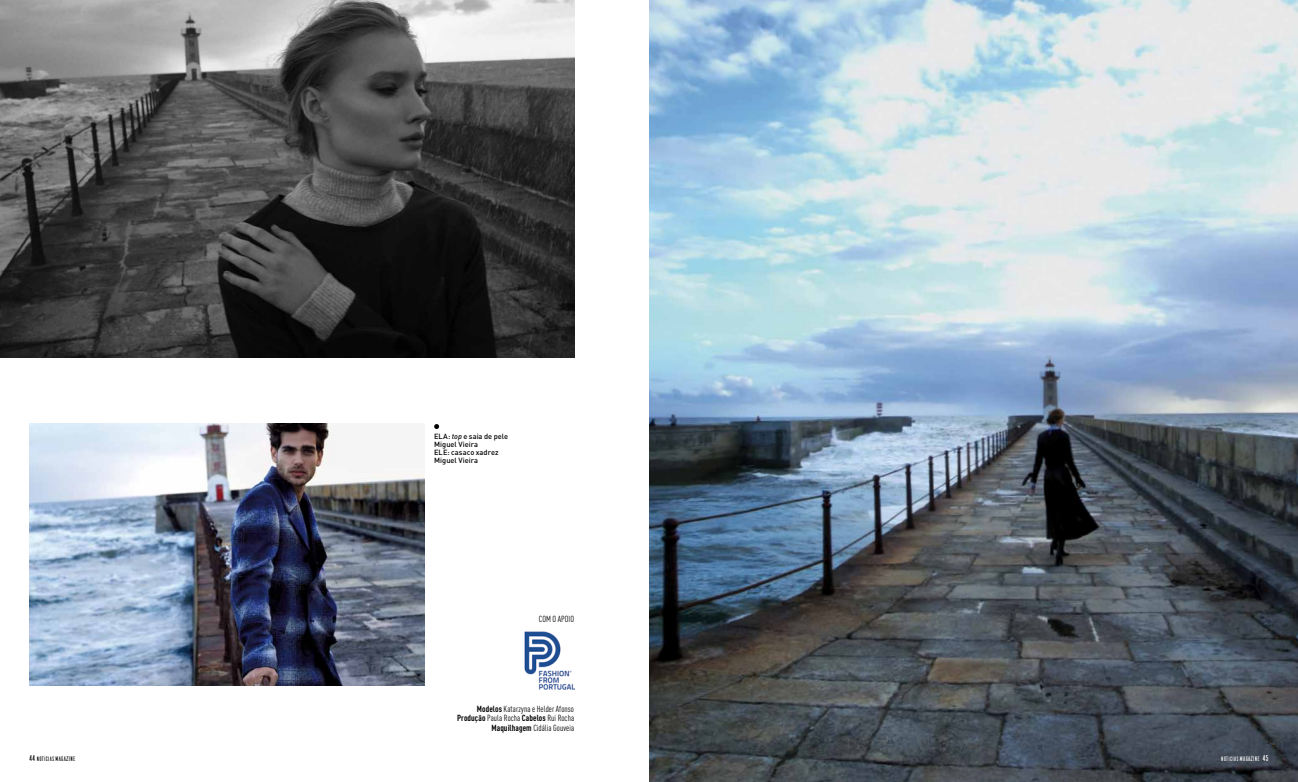
<style>
.page{position:relative;width:1298px;height:782px;background:#fff}
.page>*{position:absolute;margin:0;border:0;box-sizing:border-box;transform-origin:0 0}
.t1{font:8.75px/9.6px "DIN Cond";letter-spacing:.01em;color:#000;text-align:right}
.t2{font:500 7.44px/7.9px "DIN";letter-spacing:.005em;color:#000}
.t3{font:6.56px "Ailerons";letter-spacing:-.06em;color:#000}
.t4{font:6.56px "Ailerons";letter-spacing:-.06em;color:#fff}
.s1{font-size:8.75px}
.s2{font-size:6.83px}
.s3{font-style:italic}
.s4{font-weight:700}
</style>
<div class="page">
<img style="left:0;top:0;width:574px;height:357px">
<img style="left:30px;top:423px;width:394px;height:262px">
<img style="left:649px;top:0;width:648px;height:781px">
<svg style="left:434px;top:424px;width:5px;height:5px"></svg>
<img style="left:524px;top:631px;width:50px;height:58px">
<p class="t3" style="left:29px;top:754px;width:49px"><span class="s1">44</span>NOTÍCIAS <span class="s2">MAGAZIN E</span></p>
<p class="t2" style="left:434px;top:432px;width:76px">Ela: <span class="s3">top</span> e saia de pele<br>Miguel Vieira<br>Ele: casaco xadrez<br>Miguel Vieira</p>
<p class="t1" style="left:539px;top:614px;width:37px">Com o apoio</p>
<p class="t1" style="left:457px;top:703px;width:118px"><span class="s4">Modelos</span> Katarzyna e Helder Afonso<br><span class="s4">Produção</span> Paula Rocha <span class="s4">Cabelos</span> Rui Rocha<br><span class="s4">Maquilhagem</span> Cidália Gouveia</p>
<p class="t4" style="left:1220px;top:754px;width:50px">NOTÍCIAS <span class="s2">MAGAZIN E</span> <span class="s1">45</span></p>
</div>
